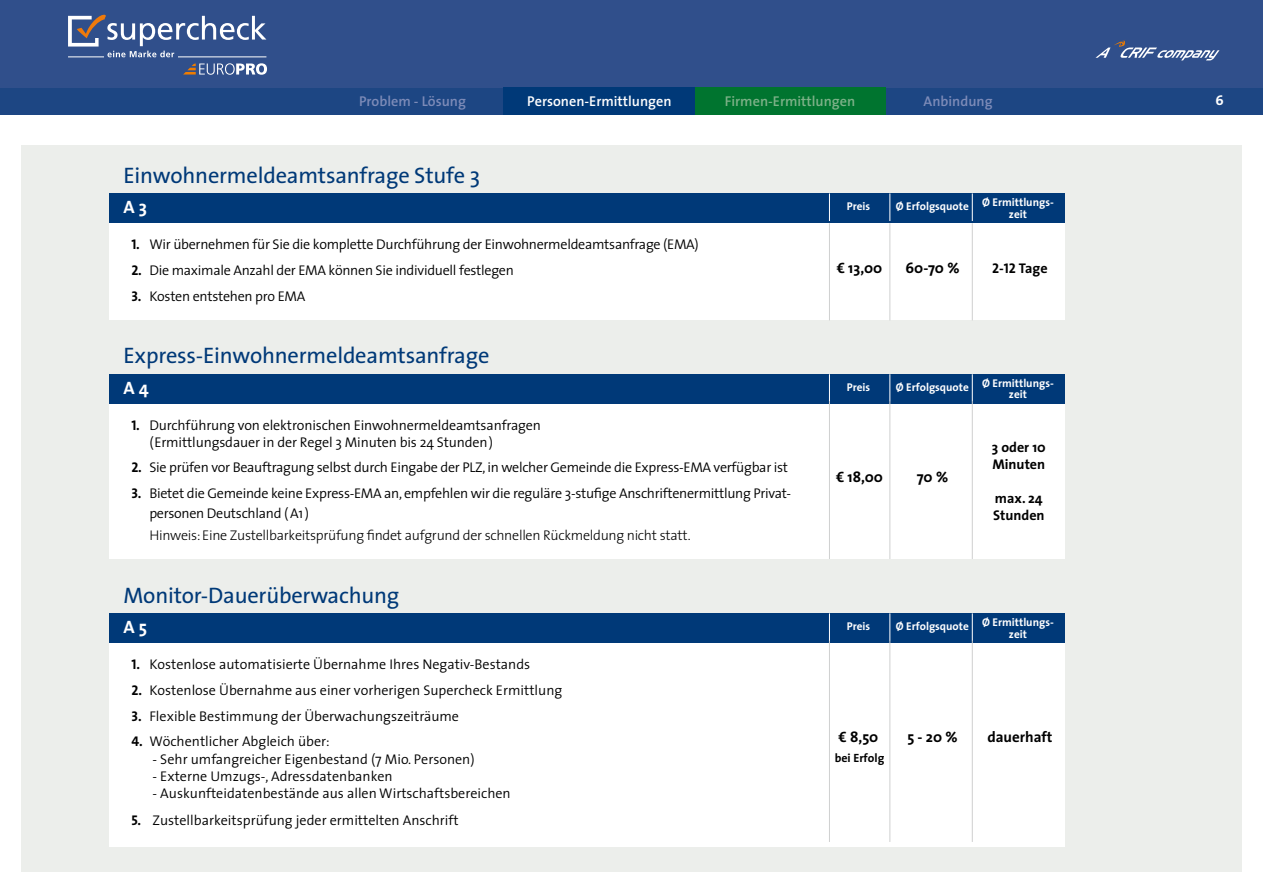
<style>
.page{position:relative;width:1263px;height:893px;background:#fff}
.page>*{position:absolute;margin:0;border:0;box-sizing:border-box;transform-origin:0 0}
.t1{font:22.5px "The Sans";letter-spacing:-.01em;color:#003978}
.t2{font:700 18px "The Sans";color:#fff}
.t3{font:700 15px "The Sans";color:#000}
.t4{font:600 14.25px "The Sans";color:#7d8bb8}
.t5{font:600 14.25px "The Sans";color:#fff}
.t6{font:600 14.25px "The Sans";color:#7db188}
.t7{font:14.25px "The Sans Bold Caps";color:#fff}
.t8{font:300 14.1px/17px "The Sans";letter-spacing:-.01em;color:#000}
.t9{font:300 14.1px "The Sans";letter-spacing:-.02em;color:#000}
.t10{font:700 14.1px/17px "The Sans";color:#000}
.t11{font:14.1px "The Sans Bold Caps";color:#000}
.t12{font:700 12px "The Sans";color:#000}
.t13{font:700 11.25px/9.4px "The Sans";color:#fff}
.s1{font-family:"The Sans Bold Caps";font-weight:400}
.s2{font-family:"The Sans";font-weight:700}
</style>
<div class="page">
<div style="left:0;top:88px;width:1263px;height:27px;background:#1d4683"></div>
<div style="left:0;top:0;width:1263px;height:88px;background:#304f8b"></div>
<div style="left:694px;top:88px;width:192px;height:27px;background:#00742f"></div>
<div style="left:503px;top:88px;width:191px;height:27px;background:#003978"></div>
<svg style="left:1095px;top:40px;width:124px;height:20px"></svg>
<div style="left:21px;top:145px;width:1221px;height:727px;background:#eceeeb"></div>
<div style="left:110px;top:613px;width:955px;height:234px;background:#fff"></div>
<div style="left:110px;top:613px;width:955px;height:30px;background:#003978"></div>
<div style="left:110px;top:374px;width:955px;height:185px;background:#fff"></div>
<div style="left:110px;top:374px;width:955px;height:30px;background:#003978"></div>
<div style="left:110px;top:193px;width:955px;height:127px;background:#fff"></div>
<div style="left:110px;top:193px;width:955px;height:30px;background:#003978"></div>
<svg style="left:829px;top:374px;width:1px;height:28px"></svg>
<svg style="left:889px;top:374px;width:1px;height:28px"></svg>
<svg style="left:972px;top:374px;width:1px;height:28px"></svg>
<hr style="left:829px;top:402px;width:1px;height:157px;background:#cfd0d0">
<hr style="left:889px;top:402px;width:1px;height:157px;background:#cfd0d0">
<hr style="left:972px;top:402px;width:1px;height:157px;background:#cfd0d0">
<svg style="left:829px;top:193px;width:1px;height:28px"></svg>
<svg style="left:889px;top:193px;width:1px;height:28px"></svg>
<svg style="left:972px;top:193px;width:1px;height:28px"></svg>
<hr style="left:829px;top:223px;width:1px;height:97px;background:#cfd0d0">
<hr style="left:889px;top:223px;width:1px;height:97px;background:#cfd0d0">
<hr style="left:972px;top:223px;width:1px;height:97px;background:#cfd0d0">
<svg style="left:829px;top:613px;width:1px;height:28px"></svg>
<svg style="left:889px;top:613px;width:1px;height:28px"></svg>
<svg style="left:972px;top:613px;width:1px;height:28px"></svg>
<hr style="left:829px;top:641px;width:1px;height:201px;background:#cfd0d0">
<hr style="left:889px;top:641px;width:1px;height:201px;background:#cfd0d0">
<hr style="left:972px;top:641px;width:1px;height:201px;background:#cfd0d0">
<svg style="left:183px;top:63px;width:84px;height:12px"></svg>
<svg style="left:68px;top:14px;width:199px;height:43px"></svg>
<p class="t4" style="left:359px;top:89px;width:108px">Problem - Lösung</p>
<p class="t5" style="left:527px;top:89px;width:146px">Personen-Ermittlungen</p>
<p class="t6" style="left:725px;top:89px;width:132px">Firmen-Ermittlungen</p>
<p class="t4" style="left:923px;top:89px;width:71px">Anbindung</p>
<p class="t7" style="left:1215px;top:88px;width:10px">6</p>
<h1 class="t1" style="left:124px;top:156px;width:358px">Einwohnermeldeamtsanfrage Stufe 3</h1>
<p class="t2" style="left:124px;top:192px;width:25px">A 3</p>
<p class="t13" style="left:847px;top:201px;width:25px">Preis</p>
<p class="t13" style="left:1009px;top:199px;width:46px;text-indent:-113px">Ø Erfolgsquote Ø Ermittlungs&shy;zeit</p>
<p class="t8" style="left:131px;top:235px;width:569px"><span class="s1">1.</span> Wir übernehmen für Sie die komplette Durchführung der Einwohnermeldeamtsanfrage (EMA)</p>
<p class="t8" style="left:131px;top:261px;width:384px"><span class="s1">2.</span> Die maximale Anzahl der EMA können Sie individuell festlegen</p>
<p class="t8" style="left:131px;top:287px;width:175px"><span class="s1">3.</span> Kosten entstehen pro EMA</p>
<p class="t3" style="left:905px;top:256px;width:55px">60-70 %</p>
<p class="t3" style="left:837px;top:256px;width:47px">€ 13,00</p>
<p class="t11" style="left:992px;top:256px;width:57px">2-12 <span class="s2">Tage</span></p>
<h1 class="t1" style="left:124px;top:337px;width:367px">Express-Einwohnermeldeamtsanfrage</h1>
<p class="t2" style="left:124px;top:373px;width:27px">A 4</p>
<p class="t13" style="left:847px;top:382px;width:25px">Preis</p>
<p class="t13" style="left:1009px;top:380px;width:46px;text-indent:-113px">Ø Erfolgsquote Ø Ermittlungs&shy;zeit</p>
<p class="t8" style="left:149px;top:416px;width:393px;text-indent:-18px"><span class="s1">1.</span> Durchführung von elektronischen Einwohnermeldeamtsanfragen ( Ermittlungsdauer in der Regel 3 Minuten bis 24 Stunden )</p>
<p class="t8" style="left:131px;top:459px;width:658px"><span class="s1">2.</span> Sie prüfen vor Beauftragung selbst durch Eingabe der PLZ, in welcher Gemeinde die Express-EMA verfügbar ist</p>
<p class="t8" style="left:149px;top:483px;width:643px;line-height:19.5px;text-indent:-18px"><span class="s1">3.</span> Bietet die Gemeinde keine Express-EMA an, empfehlen wir die reguläre 3-stufige Anschriftenermittlung Privat&shy;personen Deutschland ( A1 )</p>
<p class="t9" style="left:149px;top:524px;width:543px">Hinweis: Eine Zustellbarkeitsprüfung findet aufgrund der schnellen Rückmeldung nicht statt.</p>
<p class="t10" style="left:992px;top:439px;width:55px">3 oder 10<br>Minuten</p>
<p class="t10" style="left:993px;top:490px;width:53px">max. 24<br>Stunden</p>
<p class="t3" style="left:836px;top:464px;width:48px">€ 18,00</p>
<p class="t3" style="left:917px;top:464px;width:33px">70 %</p>
<h1 class="t1" style="left:124px;top:576px;width:277px">Monitor-Dauerüberwachung</h1>
<p class="t2" style="left:124px;top:612px;width:25px">A 5</p>
<p class="t13" style="left:847px;top:621px;width:25px">Preis</p>
<p class="t13" style="left:1009px;top:619px;width:46px;text-indent:-113px">Ø Erfolgsquote Ø Ermittlungs&shy;zeit</p>
<p class="t8" style="left:131px;top:655px;width:400px"><span class="s1">1.</span> Kostenlose automatisierte Übernahme Ihres Negativ-Bestands</p>
<p class="t8" style="left:131px;top:681px;width:432px"><span class="s1">2.</span> Kostenlose Übernahme aus einer vorherigen Supercheck Ermittlung</p>
<p class="t8" style="left:131px;top:707px;width:329px"><span class="s1">3.</span> Flexible Bestimmung der Überwachungszeiträume</p>
<p class="t8" style="left:131px;top:733px;width:200px"><span class="s1">4.</span> Wöchentlicher Abgleich über:</p>
<p class="t8" style="left:153px;top:751px;width:324px">- Sehr umfangreicher Eigenbestand (7 Mio. Personen)</p>
<p class="t8" style="left:153px;top:767px;width:242px">- Externe Umzugs-, Adressdatenbanken</p>
<p class="t8" style="left:153px;top:784px;width:360px">- Auskunfteidatenbestände aus allen Wirtschaftsbereichen</p>
<p class="t8" style="left:131px;top:811px;width:329px"><span class="s1">5.</span> Zustellbarkeitsprüfung jeder ermittelten Anschrift</p>
<p class="t3" style="left:839px;top:724px;width:41px">€ 8,50</p>
<p class="t3" style="left:907px;top:724px;width:52px">5 - 20 %</p>
<p class="t3" style="left:987px;top:724px;width:67px">dauerhaft</p>
<p class="t12" style="left:835px;top:748px;width:51px">bei Erfolg</p>
</div>
